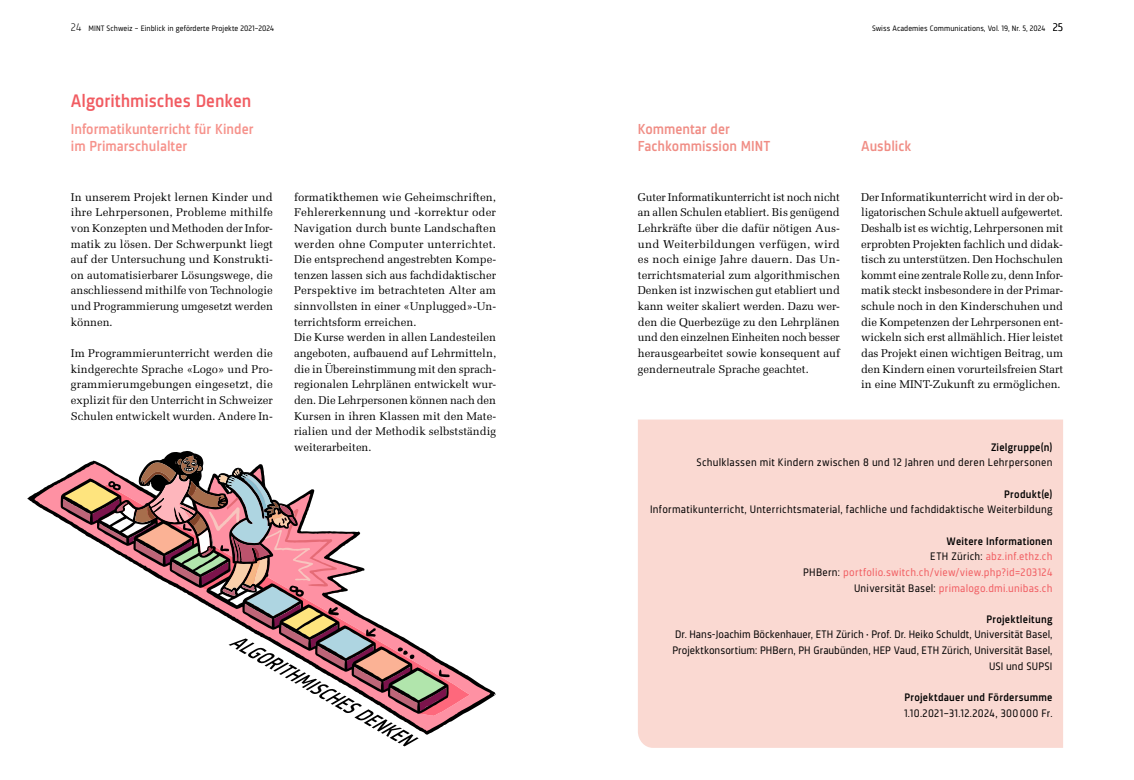
<style>
.page{position:relative;width:1134px;height:780px;background:#fff}
.page>*{position:absolute;margin:0;border:0;box-sizing:border-box;transform-origin:0 0}
.t1{font:500 18.75px "Sinews Sans Pro";color:#f15b61}
.t2{font:500 15px/17.5px "Sinews Sans Pro";color:#f6928b}
.t3{font:500 15px/17.5px "Sinews Sans Pro";color:#f08d85}
.t4{font:11.25px/15.6px "Melior LT Std";color:#000;text-align:justify}
.t5{font:11.25px "Sinews Sans Pro";letter-spacing:.02em;color:#000}
.t6{font:11.25px/15.6px "Sinews Sans Pro";color:#000;text-align:right}
.t7{font:11.25px/15.6px "Sinews Sans Pro";letter-spacing:.02em;color:#f15d61;text-align:right}
.t8{font:500 11.25px "Sinews Sans Pro";letter-spacing:.02em;color:#000}
.t9{font:8.12px "Sinews Sans Pro";letter-spacing:.005em;color:#000}
.s1{font-weight:300;font-size:11.25px}
.s2{font-weight:500;color:#000}
.s3{color:#000}
.s4{color:#f15b61}
.s5{font-weight:500}
.s6{font-size:10px}
</style>
<div class="page">
<svg style="left:27px;top:451px;width:469px;height:271px"></svg>
<svg style="left:62px;top:455px;width:388px;height:291px"></svg>
<div style="left:638px;top:419px;width:425px;height:328px;background:#fad9d2"></div>
<p class="t9" style="left:71px;top:24px;width:205px"><span class="s1">24</span> MINT Schweiz – Einblick in geförderte Projekte 2021–2024</p>
<p class="t9" style="left:872px;top:24px;width:192px">Swiss Academies Communications, Vol. 19, Nr. 5, 2024 <span class="s1">25</span></p>
<h1 class="t1" style="left:71px;top:90px;width:182px">Algorithmisches Denken</h1>
<h2 class="t2" style="left:71px;top:120px;width:184px">Informatikunterricht für Kinder im Primarschulalter</h2>
<p class="t4" style="left:71px;top:189px;width:204px">In unserem Projekt lernen Kinder und ihre Lehrpersonen, Probleme mithilfe von Konzepten und Methoden der Infor&shy;matik zu lösen. Der Schwerpunkt liegt auf der Untersuchung und Konstrukti&shy;on automatisierbarer Lösungswege, die anschliessend mithilfe von Technologie und Programmierung umgesetzt werden können.</p>
<p class="t4" style="left:71px;top:345px;width:204px">Im Programmierunterricht werden die kindgerechte Sprache «Logo» und Pro&shy;grammierumgebungen eingesetzt, die explizit für den Unterricht in Schweizer Schulen entwickelt wurden. Andere In-</p>
<p class="t4" style="left:294px;top:189px;width:204px;text-align:left">formatikthemen wie Geheimschriften, Fehlererkennung und -korrektur oder Navigation durch bunte Landschaften werden ohne Computer unterrichtet.<br>Die entsprechend angestrebten Kompe&shy;tenzen lassen sich aus fachdidaktischer Perspektive im betrachteten Alter am sinnvollsten in einer «Unplugged»-Un&shy;terrichtsform erreichen.<br>Die Kurse werden in allen Landesteilen angeboten, aufbauend auf Lehrmitteln, die in Übereinstimmung mit den sprach&shy;regionalen Lehrplänen entwickelt wur&shy;den. Die Lehrpersonen können nach den Kursen in ihren Klassen mit den Mate&shy;rialien und der Methodik selbstständig weiterarbeiten.</p>
<h2 class="t3" style="left:638px;top:120px;width:134px">Kommentar der<br>Fachkommission MINT</h2>
<p class="t4" style="left:638px;top:189px;width:204px">Guter Informatikunterricht ist noch nicht an allen Schulen etabliert. Bis genügend Lehrkräfte über die dafür nötigen Aus&shy;und Weiterbildungen verfügen, wird es noch einige Jahre dauern. Das Un&shy;terrichtsmaterial zum algorithmischen Denken ist inzwischen gut etabliert und kann weiter skaliert werden. Dazu wer&shy;den die Querbezüge zu den Lehrplänen und den einzelnen Einheiten noch besser herausgearbeitet sowie konsequent auf genderneutrale Sprache geachtet.</p>
<h2 class="t3" style="left:861px;top:137px;width:52px">Ausblick</h2>
<p class="t4" style="left:861px;top:189px;width:204px">Der Informatikunterricht wird in der ob&shy;ligatorischen Schule aktuell aufgewertet.<br>Deshalb ist es wichtig, Lehrpersonen mit erprobten Projekten fachlich und didak&shy;tisch zu unterstützen. Den Hochschulen kommt eine zentrale Rolle zu, denn Infor&shy;matik steckt insbesondere in der Primar&shy;schule noch in den Kinderschuhen und die Kompetenzen der Lehrpersonen ent&shy;wickeln sich erst allmählich. Hier leistet das Projekt einen wichtigen Beitrag, um den Kindern einen vorurteilsfreien Start in eine MINT-Zukunft zu ermöglichen.</p>
<p class="t8" style="left:991px;top:441px;width:63px">Zielgruppe(n)</p>
<p class="t5" style="left:696px;top:456px;width:357px">Schulklassen mit Kindern zwischen 8 und 12 Jahren und deren Lehrpersonen</p>
<p class="t8" style="left:1004px;top:487px;width:50px">Produkt(e)</p>
<p class="t5" style="left:650px;top:503px;width:404px">Informatikunterricht, Unterrichtsmaterial, fachliche und fachdidaktische Weiterbildung</p>
<p class="t7" style="left:803px;top:533px;width:251px"><span class="s2">Weitere Informationen<br></span><span class="s3">ETH Zürich:</span> abz.inf.ethz.ch<br><span class="s3">PHBern:</span> portfolio.switch.ch/view/view.php?id=203124<br><span class="s3">Universität Basel:</span> <span class="s4">primalogo.dmi.unibas.ch</span></p>
<p class="t6" style="left:672px;top:611px;width:382px"><span class="s5">Projektleitung<br></span>Dr. Hans-Joachim Böckenhauer, ETH Zürich <span class="s6">•</span> Prof. Dr. Heiko Schuldt, Universität Basel, Projektkonsortium: PHBern, PH Graubünden, HEP Vaud, ETH Zürich, Universität Basel, USI und SUPSI</p>
<p class="t8" style="left:904px;top:691px;width:150px">Projektdauer und Fördersumme</p>
<p class="t5" style="left:904px;top:706px;width:150px">1.10.2021–31.12.2024, 300 000 Fr.</p>
</div>
